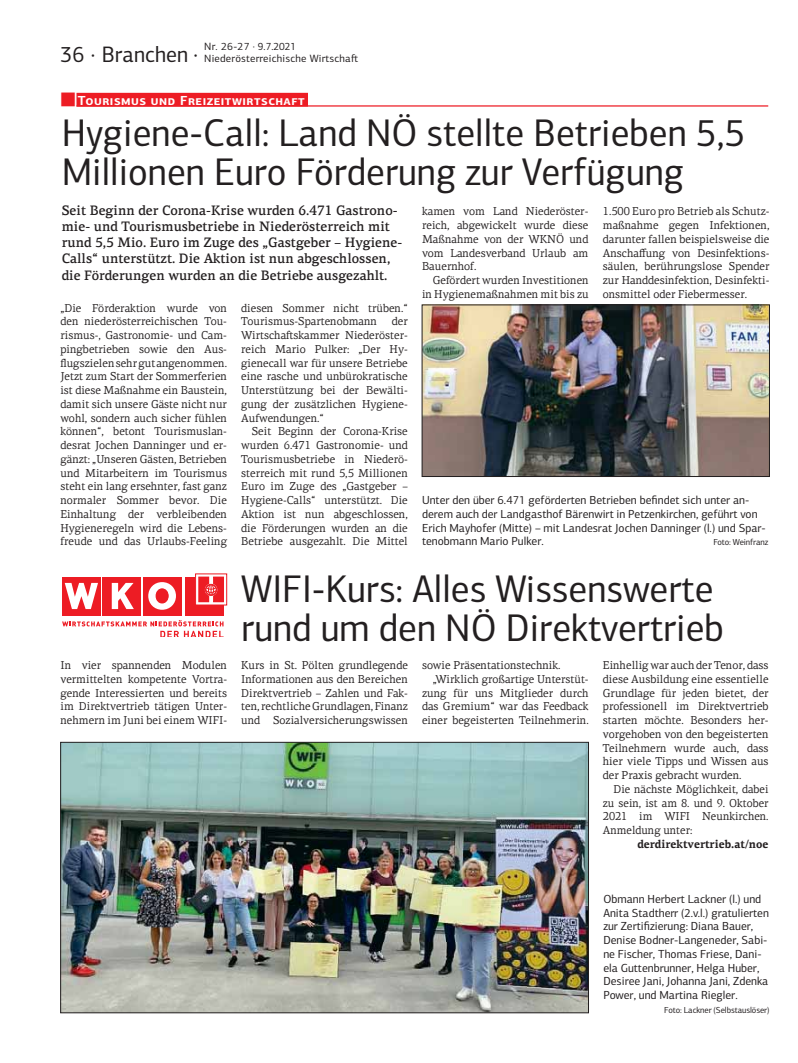
<style>
.page{position:relative;width:798px;height:1063px;background:#fff}
.page>*{position:absolute;margin:0;border:0;box-sizing:border-box;transform-origin:0 0}
.t1{font:38.75px/38.8px "PF Centro Sans Pro";color:#231f20;scale:.96 1}
.t2{font:22.5px "PF Centro Sans Pro";color:#231f20;scale:.96 1}
.t3{font:500 13.75px/16.2px "PF Centro Serif Pro";color:#231f20;scale:.96 1}
.t4{font:700 13.12px "PF Centro Sans Pro";letter-spacing:.04em;color:#fff}
.t5{font:11.75px/13.8px "PF Centro Sans Pro";color:#231f20}
.t6{font:11.5px/13.8px "PF Centro Serif Pro";color:#231f20;text-align:justify;scale:.96 1}
.t7{font:11.5px/13.8px "PF Centro Serif Pro";color:#231f20;text-align:justify;scale:.95 1}
.t8{font:700 11.5px "PF Centro Serif Pro";color:#231f20;scale:.95 1}
.t9{font:10.62px/11.9px "PF Centro Sans Pro";letter-spacing:.02em;color:#231f20}
.t10{font:8.75px "PF Centro Sans Pro";letter-spacing:-.01em;color:#231f20}
</style>
<div class="page">
<div style="left:143px;top:577px;width:38px;height:39px;background:#ed1c24"></div>
<div style="left:102px;top:577px;width:39px;height:39px;background:#ed1c24"></div>
<svg style="left:112px;top:583px;width:22px;height:26px"></svg>
<div style="left:62px;top:577px;width:39px;height:39px;background:#ed1c24"></div>
<svg style="left:65px;top:583px;width:33px;height:26px"></svg>
<svg style="left:148px;top:582px;width:28px;height:28px"></svg>
<div style="left:156px;top:589px;width:12px;height:14px;background:#ed1c24;border-radius:50%"></div>
<div style="left:156px;top:589px;width:12px;height:14px;border:1px solid #ed1c24;border-radius:50%"></div>
<div style="left:185px;top:577px;width:38px;height:39px;background:#ed1c24"></div>
<svg style="left:197px;top:576px;width:27px;height:27px"></svg>
<div style="left:195px;top:574px;width:32px;height:31px;border:1px solid #ed1c24"></div>
<div style="left:199px;top:577px;width:9px;height:25px;background:#ed1c24"></div>
<div style="left:213px;top:577px;width:10px;height:25px;background:#ed1c24"></div>
<div style="left:213px;top:577px;width:10px;height:25px;border:1px solid #ed1c24"></div>
<div style="left:205px;top:584px;width:12px;height:12px;border:1px solid #ed1c24;border-radius:50%"></div>
<svg style="left:205px;top:584px;width:12px;height:11px"></svg>
<svg style="left:62px;top:620px;width:161px;height:16px"></svg>
<img style="left:62px;top:744px;width:524px;height:267px">
<div style="left:60px;top:742px;width:528px;height:271px;border:1px solid #231f20"></div>
<div style="left:76px;top:93px;width:232px;height:14px;background:#ed1c24"></div>
<hr style="left:76px;top:105px;width:692px;height:2px;background:#ed1c24">
<img style="left:423px;top:307px;width:344px;height:168px">
<div style="left:421px;top:305px;width:348px;height:172px;border:1px solid #231f20"></div>
<h2 class="t2" style="left:60px;top:46px;width:145px">36 · Branchen ·</h2>
<p class="t9" style="left:204px;top:42px;width:155px">Nr. 26-27 · 9.7.2021<br>Niederösterreichische Wirtscha-</p>
<p class="t4" style="left:78px;top:95px;width:228px">Tourismus und Freizeitwirtschaft</p>
<h1 class="t1" style="left:62px;top:117px;width:713px">Hygiene-Call: Land NÖ stellte Betrieben 5,5<br>Millionen Euro Förderung zur Verfügung</h1>
<p class="t3" style="left:62px;top:203px;width:356px">Seit Beginn der Corona-Krise wurden 6.471 Gastrono&shy;mie- und Tourismusbetriebe in Niederösterreich mit rund 5,5 Mio. Euro im Zuge des „Gastgeber – Hygiene-Calls“ unterstützt. Die Aktion ist nun abgeschlossen, die Förderungen wurden an die Betriebe ausgezahlt.</p>
<p class="t6" style="left:60px;top:302px;width:175px">„Die Förderaktion wurde von den niederösterreichischen Tou&shy;rismus-, Gastronomie- und Cam&shy;pingbetrieben sowie den Aus&shy;flugszielen sehr gut angenommen.<br>Jetzt zum Start der Sommerferien ist diese Maßnahme ein Baustein, damit sich unsere Gäste nicht nur wohl, sondern auch sicher fühlen können“, betont Tourismuslan&shy;desrat Jochen Danninger und er&shy;gänzt: „Unseren Gästen, Betrieben und Mitarbeitern im Tourismus steht ein lang ersehnter, fast ganz normaler Sommer bevor. Die Einhaltung der verbleibenden Hygieneregeln wird die Lebens&shy;freude und das Urlaubs-Feeling</p>
<p class="t6" style="left:241px;top:302px;width:175px">diesen Sommer nicht trüben.“<br>Tourismus-Spartenobmann</p>
<p class="t6" style="left:241px;top:316px;width:175px;text-indent:150px">der Wirtscha-skammer Niederöster&shy;reich Mario Pulker: „Der Hy&shy;gienecall war für unsere Betriebe eine rasche und unbürokratische Unterstützung bei der Bewälti&shy;gung der zusätzlichen Hygiene-Aufwendungen.“</p>
<p class="t6" style="left:241px;top:426px;width:175px;text-indent:11px">Seit Beginn der Corona-Krise wurden 6.471 Gastronomie- und Tourismusbetriebe in Niederö&shy;sterreich mit rund 5,5 Millionen Euro im Zuge des „Gastgeber – Hygiene-Calls“ unterstützt. Die Aktion ist nun abgeschlossen, die Förderungen wurden an die Betriebe ausgezahlt. Die Mittel</p>
<p class="t6" style="left:422px;top:206px;width:175px">kamen vom Land Niederöster&shy;reich, abgewickelt wurde diese Maßnahme von der WKNÖ und vom Landesverband Urlaub am Bauernhof.</p>
<p class="t6" style="left:422px;top:275px;width:175px;text-align:right">Gefördert wurden Investitionen in Hygienemaßnahmen mit bis zu</p>
<p class="t6" style="left:602px;top:206px;width:175px">1.500 Euro pro Betrieb als Schutz&shy;maßnahme gegen Infektionen, darunter fallen beispielsweise die Anschaffung von Desinfektions&shy;säulen, berührungslose Spender zur Handdesinfektion, Desinfekti&shy;onsmittel oder Fiebermesser.</p>
<p class="t5" style="left:422px;top:495px;width:345px">Unter den über 6.471 geförderten Betrieben befindet sich unter an&shy;derem auch der Landgasthof Bärenwirt in Petzenkirchen, geführt von Erich Mayhofer (Mitte) – mit Landesrat Jochen Danninger (l.) und Spar&shy;tenobmann Mario Pulker.</p>
<p class="t10" style="left:713px;top:539px;width:56px">Foto: Weinfranz</p>
<h1 class="t1" style="left:241px;top:574px;width:504px">WIFI-Kurs: Alles Wissenswerte rund um den NÖ Direktvertrieb</h1>
<p class="t6" style="left:60px;top:660px;width:175px">In vier spannenden Modulen vermittelten kompetente Vortra&shy;gende Interessierten und bereits im Direktvertrieb tätigen Unter&shy;nehmern im Juni bei einem WIFI-</p>
<p class="t6" style="left:241px;top:660px;width:175px">Kurs in St. Pölten grundlegende Informationen aus den Bereichen Direktvertrieb – Zahlen und Fak&shy;ten, rechtliche Grundlagen, Finanz und Sozialversicherungswissen</p>
<p class="t6" style="left:422px;top:660px;width:146px">sowie Präsentationstechnik.</p>
<p class="t6" style="left:432px;top:673px;width:164px">„Wirklich großartige Unterstüt-</p>
<p class="t6" style="left:422px;top:687px;width:175px">zung für uns Mitglieder durch</p>
<p class="t6" style="left:422px;top:701px;width:175px">das Gremium“ war das Feedback</p>
<p class="t6" style="left:422px;top:715px;width:175px">einer begeisterten Teilnehmerin.</p>
<p class="t6" style="left:602px;top:660px;width:174px">Einhellig war auch der Tenor, dass diese Ausbildung eine essentielle Grundlage für jeden bietet, der professionell im Direktvertrieb starten möchte. Besonders her&shy;vorgehoben von den begeisterten Teilnehmern wurde auch, dass hier viele Tipps und Wissen aus der Praxis gebracht wurden.</p>
<p class="t7" style="left:602px;top:783px;width:176px;text-indent:11px">Die nächste Möglichkeit, dabei zu sein, ist am 8. und 9. Oktober 2021 im WIFI Neunkirchen.<br>Anmeldung unter:</p>
<p class="t8" style="left:637px;top:840px;width:140px">derdirektvertrieb.at/noe</p>
<p class="t5" style="left:603px;top:893px;width:167px">Obmann Herbert Lackner (l.) und Anita Stadtherr (2.v.l.) gratulierten zur Zertifizierung: Diana Bauer, Denise Bodner-Langeneder, Sabi&shy;ne Fischer, Thomas Friese, Dani&shy;ela Guttenbrunner, Helga Huber, Desiree Jani, Johanna Jani, Zdenka Power, und Martina Riegler.</p>
<p class="t10" style="left:664px;top:1007px;width:107px">Foto: Lackner (Selbstauslöser)</p>
</div>
